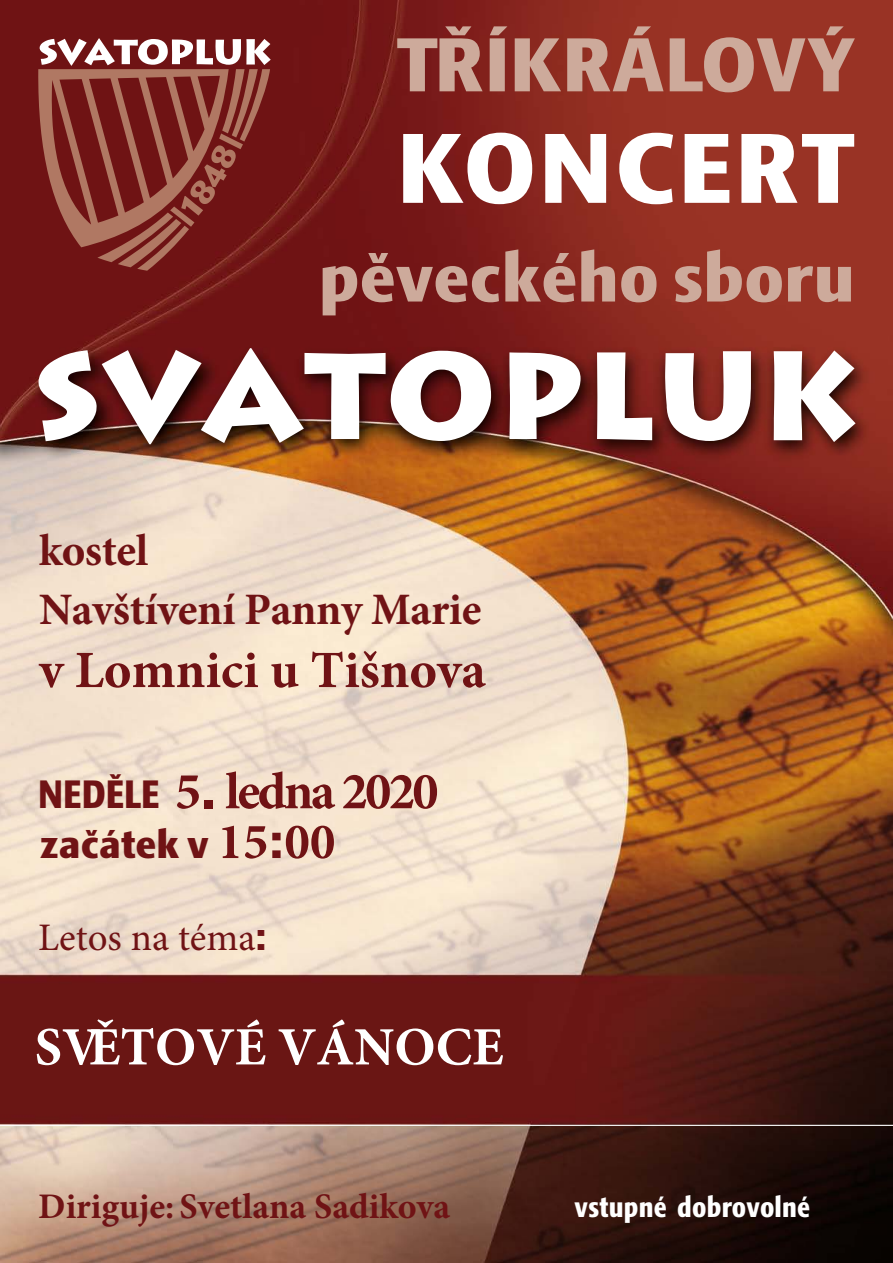
<style>
.page{position:relative;width:893px;height:1263px;background:#fff}
.page>*{position:absolute;margin:0;border:0;box-sizing:border-box;transform-origin:0 0}
.t1{font:700 121.8px "Lithograph";letter-spacing:.005em;color:#fff}
.t2{font:97.5px "Skoda Sans Black CE";letter-spacing:.025em;color:#fff}
.t3{font:75px "Skoda Sans Black CE";letter-spacing:.01em;color:#cdaa9b}
.t4{font:67.5px "Skoda Sans Black CE";color:#cdaa9b}
.t5{font:700 54px "Minion Pro";color:#fff}
.t6{font:700 52.5px "Minion Pro";letter-spacing:-.05em;color:#701315}
.t7{font:700 52.5px "Minion Pro";color:#701315}
.t8{font:700 45px/59.5px "Minion Pro";letter-spacing:-.01em;color:#701315}
.t9{font:39px "Skoda Sans Black CE";color:#701315}
.t10{font:39px "Minion Pro";color:#701315}
.t11{font:700 36px "Minion Pro";color:#701315}
.t12{font:28.5px "Skoda Sans Black CE";letter-spacing:.01em;color:#fff;scale:.85 1}
.s1{font-family:"Skoda Sans Black CE";font-weight:400;font-size:39px}
.s2{font-family:"Lithograph"}
.s3{font-family:"Minion Pro";font-weight:700;font-size:51px}
.s4{font-family:"Lithograph";font-weight:700;font-size:51px}
.s5{font-family:"Skoda Sans Black CE"}
</style>
<div class="page">
<img style="left:0;top:0;width:893px;height:1263px">
<svg style="left:37px;top:69px;width:233px;height:202px;background:#85352e"></svg>
<svg style="left:195px;top:152px;width:27px;height:46px"></svg>
<svg style="left:40px;top:38px;width:231px;height:28px"></svg>
<hr style="left:0;top:1125px;width:893px;height:1px;background:#fff">
<h3 class="t3" style="left:397px;top:21px;width:459px">TŘÍKRÁLOVÝ</h3>
<h2 class="t2" style="left:397px;top:111px;width:459px">KONCERT</h2>
<h3 class="t4" style="left:319px;top:238px;width:537px">pěveckého sboru</h3>
<h1 class="t1" style="left:34px;top:320px;width:825px">SVATOPLUK</h1>
<p class="t8" style="left:39px;top:520px;width:444px">kostel<br>Navštívení Panny Marie</p>
<p class="t7" style="left:39px;top:633px;width:448px">v Lomnici u Tišnova</p>
<p class="t6" style="left:38px;top:754px;width:402px"><span class="s1">NEDĚLE</span> 5<span class="s2">.</span> ledna 2020</p>
<p class="t9" style="left:40px;top:821px;width:297px">začátek v <span class="s3">15</span><span class="s4">:</span><span class="s3">00</span></p>
<p class="t10" style="left:38px;top:911px;width:230px">Letos na téma<span class="s5">:</span></p>
<p class="t5" style="left:35px;top:1009px;width:470px">SVĚTOVÉ VÁNOCE</p>
<p class="t11" style="left:38px;top:1181px;width:414px">Diriguje: Svetlana Sadikova</p>
<p class="t12" style="left:575px;top:1190px;width:279px">vstupné dobrovolné</p>
</div>
